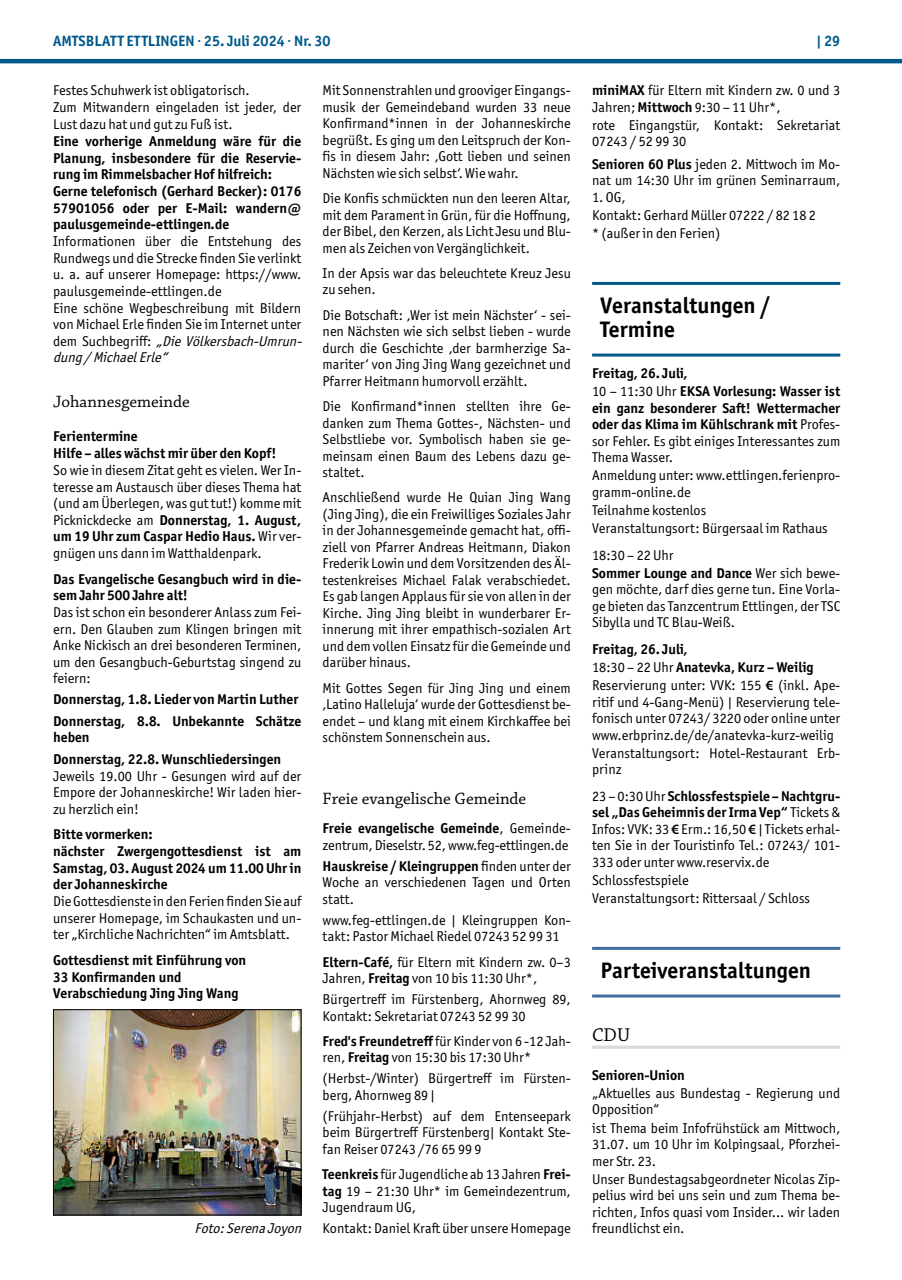
<style>
.page{position:relative;width:902px;height:1280px;background:#fff}
.page>*{position:absolute;margin:0;border:0;box-sizing:border-box;transform-origin:0 0}
.t1{font:700 22.5px/24px "Officina Sans ITC Pro";color:#000}
.t2{font:19.5px "Chaparral Pro";color:#000}
.t3{font:17.25px "Chaparral Pro";color:#000}
.t4{font:700 15px "Officina Sans ITC Pro";color:#01598b}
.t5{font:14.25px/16.5px "Officina Sans ITC Pro";color:#000}
.t6{font:700 14.25px/16.6px "Officina Sans ITC Pro";color:#000}
.t7{font:italic 14.25px "Officina Sans ITC Pro";color:#000}
.s1{font-style:italic}
.s2{font-weight:700}
.s3{font-weight:400}
.s4{font-family:"Myriad Pro";font-weight:600}
</style>
<div class="page">
<hr style="left:0;top:59px;width:901px;height:4px;background:#01598b">
<img style="left:55px;top:1011px;width:244px;height:202px">
<div style="left:53px;top:1009px;width:248px;height:206px;border:1px solid #000"></div>
<hr style="left:592px;top:282px;width:248px;height:3px;background:#01598b">
<hr style="left:592px;top:354px;width:248px;height:3px;background:#01598b">
<hr style="left:592px;top:947px;width:248px;height:3px;background:#416f9d">
<hr style="left:592px;top:994px;width:248px;height:3px;background:#416f9d">
<svg style="left:592px;top:1045px;width:248px;height:4px"></svg>
<p class="t4" style="left:53px;top:31px;width:279px">AMTSBLATT ETTLINGEN · 25. Juli 2024 · Nr. 30</p>
<p class="t4" style="left:816px;top:31px;width:26px">| 29</p>
<p class="t5" style="left:53px;top:82px;width:250px">Festes Schuhwerk ist obligatorisch.<br>Zum Mitwandern eingeladen ist jeder, der<br>Lust dazu hat und gut zu Fuß ist.</p>
<p class="t6" style="left:53px;top:133px;width:250px">Eine vorherige Anmeldung wäre für die Planung, insbesondere für die Reservie&shy;rung im Rimmelsbacher Hof hilfreich:<br>Gerne telefonisch (Gerhard Becker): 0176<br>57901056 oder per E-Mail: wandern@ paulusgemeinde-ettlingen.de</p>
<p class="t5" style="left:53px;top:233px;width:253px">Informationen über die Entstehung des Rundwegs und die Strecke finden Sie verlinkt u. a. auf unserer Homepage: https://www. paulusgemeinde-ettlingen.de<br>Eine schöne Wegbeschreibung mit Bildern von Michael Erle finden Sie im Internet unter d e m S u c h b e g r i ff: <span class="s1">„Die Völkersbach-Umrun&shy;dung/ MichaelErle“</span></p>
<p class="t3" style="left:53px;top:392px;width:138px">Johannesgemeinde</p>
<p class="t6" style="left:53px;top:428px;width:225px;line-height:17.1px">Ferientermine<br>Hilfe – alles wächst mir über den Kopf!</p>
<p class="t5" style="left:53px;top:462px;width:250px;text-align:justify">So wie in diesem Zitat geht es vielen. Wer In&shy;teresse am Austausch über dieses Thema hat (und am Überlegen, was gut tut!) komme mit Picknickdecke am <span class="s2">Donnerstag, 1. August, um 19 Uhr zum Caspar Hedio Haus.</span> Wir ver&shy;gnügen uns dann im Watthaldenpark.</p>
<p class="t6" style="left:53px;top:570px;width:250px">Das Evangelische Gesangbuch wird in die&shy;sem Jahr 500 Jahre alt!</p>
<p class="t5" style="left:53px;top:604px;width:250px;text-align:justify">Das ist schon ein besonderer Anlass zum Fei&shy;ern. Den Glauben zum Klingen bringen mit Anke Nickisch an drei besonderen Terminen, um den Gesangbuch-Geburtstag singend zu feiern:</p>
<p class="t6" style="left:53px;top:689px;width:250px;line-height:21.3px">Donnerstag, 1.8. Lieder von Martin Luther<br>Donnerstag, 8.8. Unbekannte Schätze</p>
<p class="t6" style="left:53px;top:727px;width:229px;line-height:21.3px">heben<br>Donnerstag, 22.8. Wunschliedersingen</p>
<p class="t5" style="left:53px;top:767px;width:250px;text-align:justify">Jeweils 19.00 Uhr - Gesungen wird auf der Empore der Johanneskirche! Wir laden hier&shy;zu herzlich ein!</p>
<p class="t6" style="left:53px;top:826px;width:250px">Bitte vormerken:<br>nächster Zwergengottesdienst ist am<br>Samstag, 03. August 2024 um 11.00 Uhr in der Johanneskirche</p>
<p class="t5" style="left:53px;top:893px;width:250px;text-align:justify">Die Gottesdienste in den Ferien finden Sie auf unserer Homepage, im Schaukasten und un&shy;ter „Kirchliche Nachrichten“ im Amtsblatt.</p>
<p class="t6" style="left:53px;top:952px;width:194px">Gottesdienst mit Einführung von<br>33 Konfirmanden und<br>Verabschiedung Jing Jing Wang</p>
<p class="t5" style="left:322px;top:82px;width:250px;text-align:justify">Mit Sonnenstrahlen und grooviger Eingangs&shy;musik der Gemeindeband wurden 33 neue Konfirmand*innen in der Johanneskirche begrüßt. Es ging um den Leitspruch der Kon&shy;fis in diesem Jahr: ‚Gott lieben und seinen Nächsten wie sich selbst‘. Wie wahr.</p>
<p class="t5" style="left:322px;top:190px;width:250px;text-align:justify">Die Konfis schmückten nun den leeren Altar, mit dem Parament in Grün, für die Hoffnung, der Bibel, den Kerzen, als Licht Jesu und Blu&shy;men als Zeichen von Vergänglichkeit.</p>
<p class="t5" style="left:322px;top:265px;width:250px">In der Apsis war das beleuchtete Kreuz Jesu zu sehen.</p>
<p class="t5" style="left:322px;top:307px;width:250px;text-align:justify">Die Botschaft: ‚Wer ist mein Nächster‘ - sei&shy;nen Nächsten wie sich selbst lieben - wurde durch die Geschichte ‚der barmherzige Sa&shy;mariter‘ von Jing Jing Wang gezeichnet und Pfarrer Heitmann humorvoll erzählt.</p>
<p class="t5" style="left:322px;top:398px;width:250px;text-align:justify">Die Konfirmand*innen stellten ihre Ge&shy;danken zum Thema Gottes-, Nächsten- und Selbstliebe vor. Symbolisch haben sie ge&shy;meinsam einen Baum des Lebens dazu ge&shy;staltet.</p>
<p class="t5" style="left:322px;top:489px;width:250px;text-align:justify">Anschließend wurde He Quian Jing Wang (Jing Jing), die ein Freiwilliges Soziales Jahr in der Johannesgemeinde gemacht hat, offi&shy;ziell von Pfarrer Andreas Heitmann, Diakon Frederik Lowin und dem Vorsitzenden des Äl&shy;testenkreises Michael Falak verabschiedet.<br>Es gab langen Applaus für sie von allen in der Kirche. Jing Jing bleibt in wunderbarer Er&shy;innerung mit ihrer empathisch-sozialen Art und dem vollen Einsatz für die Gemeinde und darüber hinaus.</p>
<p class="t5" style="left:322px;top:679px;width:250px;text-align:justify">Mit Gottes Segen für Jing Jing und einem ‚Latino Halleluja‘ wurde der Gottesdienst be&shy;endet – und klang mit einem Kirchkaffee bei schönstem Sonnenschein aus.</p>
<p class="t5" style="left:592px;top:82px;width:250px"><span class="s2">miniMAX</span> für Eltern mit Kindern zw. 0 und 3<br>Jahren; <span class="s2">Mittwoch</span> 9:30 – 11 Uhr*,</p>
<p class="t5" style="left:592px;top:117px;width:250px">rote Eingangstür, Kontakt: Sekretariat<br>07243 / 52 99 30</p>
<p class="t5" style="left:592px;top:156px;width:250px"><span class="s2">Senioren 60 Plus</span> jeden 2. Mittwoch im Mo&shy;nat um 14:30 Uhr im grünen Seminarraum,</p>
<p class="t5" style="left:592px;top:188px;width:225px;line-height:18.1px">1. OG,<br>Kontakt: Gerhard Müller 07222 / 82 18 2 * (außer in den Ferien)</p>
<h1 class="t1" style="left:600px;top:293px;width:171px">Veranstaltungen /<br>Termine</h1>
<p class="t6" style="left:592px;top:364px;width:250px;line-height:18.1px">Freitag, 26. Juli,<br><span class="s3">10 – 11:30 Uhr</span> EKSA Vorlesung: Wasser ist</p>
<p class="t6" style="left:592px;top:399px;width:250px;text-align:justify">ein ganz besonderer Saft! Wettermacher oder das Klima im Kühlschrank mit <span class="s3">Profes&shy;sor Fehler. Es gibt einiges Interessantes zum Thema Wasser.</span></p>
<p class="t5" style="left:592px;top:467px;width:250px">Anmeldung unter: www.ettlingen.ferienpro&shy;gramm-online.de</p>
<p class="t5" style="left:592px;top:501px;width:237px;line-height:18.1px">Teilnahme kostenlos<br>Veranstaltungsort: Bürgersaal im Rathaus</p>
<p class="t5" style="left:592px;top:546px;width:250px;line-height:18.1px">18:30 – 22 Uhr<br><span class="s2">Sommer Lounge and Dance</span> Wer sich bewe-</p>
<p class="t5" style="left:592px;top:581px;width:250px;text-align:justify">gen möchte, darf dies gerne tun. Eine Vorla&shy;ge bieten das Tanzcentrum Ettlingen, der TSC Sibylla und TC Blau-Weiß.</p>
<p class="t5" style="left:592px;top:640px;width:250px;line-height:18.1px"><span class="s2">Freitag, 26. Juli,<br></span>18:30 – 22 Uhr <span class="s2">Anatevka, Kurz – Weilig<br></span>Reservierung unter: VVK: 155 <span class="s4">€</span> (inkl. Ape-</p>
<p class="t5" style="left:592px;top:693px;width:250px;text-align:justify">ritif und 4-Gang-Menü) | Reservierung tele&shy;fonisch unter 07243/ 3220 oder online unter www.erbprinz.de/de/anatevka-kurz-weilig</p>
<p class="t5" style="left:592px;top:744px;width:250px">Veranstaltungsort: Hotel-Restaurant Erb&shy;prinz</p>
<p class="t5" style="left:592px;top:788px;width:250px;text-align:justify">23 – 0:30 Uhr <span class="s2">Schlossfestspiele – Nachtgru&shy;sel „Das Geheimnis der Irma Vep“</span> Tickets &amp; Infos: VVK: 33 <span class="s4">€</span> Erm.: 16,50 <span class="s4">€</span> | Tickets erhal&shy;ten Sie in der Touristinfo Tel.: 07243/ 101- 333 oder unter www.reservix.de</p>
<p class="t5" style="left:592px;top:871px;width:219px;line-height:18.1px">Schlossfestspiele<br>Veranstaltungsort: Rittersaal / Schloss</p>
<p class="t3" style="left:322px;top:789px;width:205px">Freie evangelische Gemeinde</p>
<p class="t5" style="left:322px;top:820px;width:250px"><span class="s2">Freie evangelische Gemeinde</span>, Gemeinde&shy;zentrum, Dieselstr. 52, www.feg-ettlingen.de</p>
<p class="t5" style="left:322px;top:857px;width:250px;text-align:justify"><span class="s2">Hauskreise / Kleingruppen</span> finden unter der Woche an verschiedenen Tagen und Orten statt.</p>
<p class="t5" style="left:322px;top:912px;width:250px">www.feg-ettlingen.de | Kleingruppen Kon&shy;takt: Pastor Michael Riedel 07243 52 99 31</p>
<p class="t5" style="left:322px;top:953px;width:250px"><span class="s2">Eltern-Café,</span> für Eltern mit Kindern zw. 0–3<br>Jahren, <span class="s2">Freitag</span> von 10 bis 11:30 Uhr*,</p>
<p class="t5" style="left:322px;top:991px;width:250px">Bürgertreff im Fürstenberg, Ahornweg 89,<br>Kontakt: Sekretariat 07243 52 99 30</p>
<p class="t5" style="left:322px;top:1033px;width:250px"><span class="s2">Fred's Freundetreff</span> für Kinder von 6 -12 Jah&shy;ren, <span class="s2">Freitag</span> von 15:30 bis 17:30 Uhr*</p>
<p class="t5" style="left:322px;top:1070px;width:250px">(Herbst-/Winter) Bürgertreff im Fürsten&shy;berg, Ahornweg 89 |</p>
<p class="t5" style="left:322px;top:1108px;width:250px;text-align:justify">(Frühjahr-Herbst) auf dem Entenseepark beim Bürgertreff Fürstenberg| Kontakt Ste&shy;fan Reiser 07243 /76 65 99 9</p>
<p class="t5" style="left:322px;top:1166px;width:250px;text-align:justify"><span class="s2">Teenkreis</span> für Jugendliche ab 13 Jahren <span class="s2">Frei&shy;tag</span> 19 – 21:30 Uhr* im Gemeindezentrum, Jugendraum UG,</p>
<p class="t5" style="left:322px;top:1220px;width:250px">Kontakt: Daniel Kraft über unsere Homepage</p>
<h1 class="t1" style="left:600px;top:958px;width:212px">Parteiveranstaltungen</h1>
<h2 class="t2" style="left:592px;top:1023px;width:40px">CDU</h2>
<p class="t6" style="left:592px;top:1066px;width:94px">Senioren-Union</p>
<p class="t5" style="left:592px;top:1085px;width:250px">„Aktuelles aus Bundestag - Regierung und<br>Opposition“</p>
<p class="t5" style="left:592px;top:1119px;width:250px;text-align:justify">ist Thema beim Infofrühstück am Mittwoch, 31.07. um 10 Uhr im Kolpingsaal, Pforzhei&shy;mer Str. 23.</p>
<p class="t5" style="left:592px;top:1170px;width:250px;text-align:justify">Unser Bundestagsabgeordneter Nicolas Zip&shy;pelius wird bei uns sein und zum Thema be&shy;richten, Infos quasi vom Insider... wir laden freundlichst ein.</p>
<p class="t7" style="left:194px;top:1220px;width:112px">Foto:SerenaJoyon</p>
</div>
